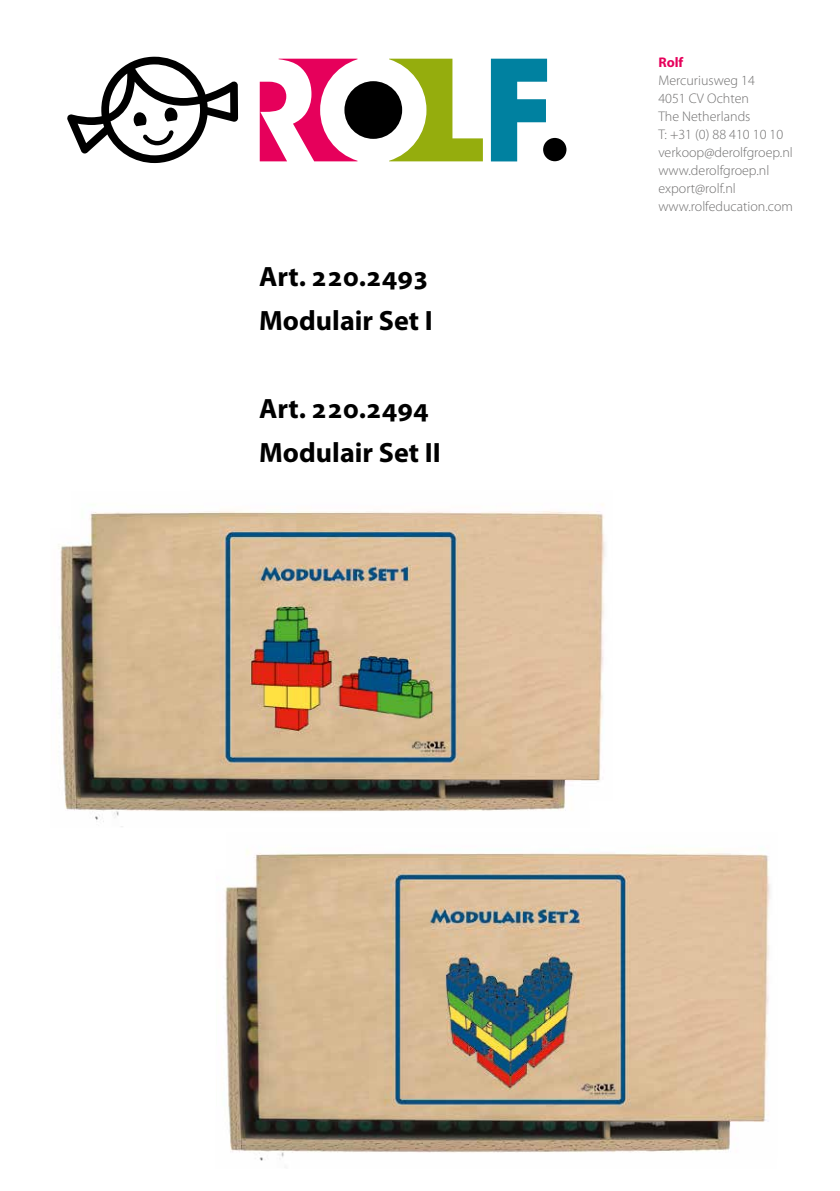
<style>
.page{position:relative;width:840px;height:1191px;background:#fff}
.page>*{position:absolute;margin:0;border:0;box-sizing:border-box;transform-origin:0 0}
.t1{font:700 28px/44px "Myriad Pro";color:#000}
.t2{font:300 14px/18px "Myriad Pro";color:#706f6f}
.t3{font:700 14px "Myriad Pro";color:#e6005b}
</style>
<div class="page">
<svg style="left:490px;top:59px;width:56px;height:102px"></svg>
<div style="left:543px;top:138px;width:23px;height:23px;background:#000;border-radius:50%"></div>
<div style="left:344px;top:81px;width:58px;height:58px;background:#000;border-radius:50%"></div>
<svg style="left:259px;top:59px;width:99px;height:102px"></svg>
<svg style="left:388px;top:59px;width:94px;height:102px"></svg>
<svg style="left:67px;top:57px;width:171px;height:106px"></svg>
<img style="left:58px;top:504px;width:547px;height:323px">
<img style="left:225px;top:850px;width:545px;height:311px">
<h1 class="t1" style="left:259px;top:254px;width:175px">Art. 220.2493<br>Modulair Set I</h1>
<h1 class="t1" style="left:259px;top:386px;width:183px">Art. 220.2494<br>Modulair Set II</h1>
<p class="t3" style="left:658px;top:53px;width:27px">Rolf</p>
<p class="t2" style="left:658px;top:71px;width:136px">Mercuriusweg 14<br>4051 CV Ochten<br>The Netherlands<br>T: +31 (0) 88 410 10 10 verkoop@derolfgroep.nl www.derolfgroep.nl export@rolf.nl www.rolfeducation.com</p>
</div>
